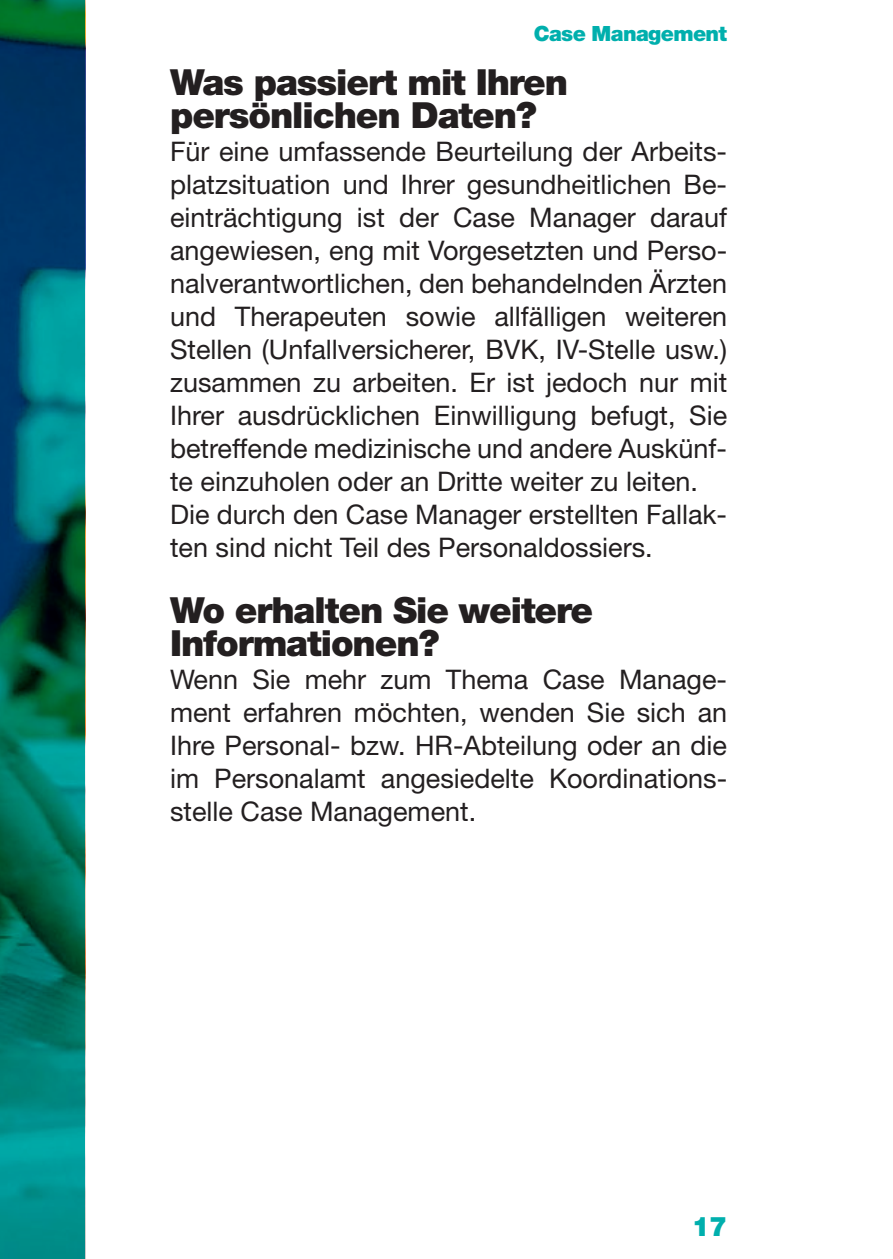
<style>
.page{position:relative;width:893px;height:1259px;background:#fff}
.page>*{position:absolute;margin:0;border:0;box-sizing:border-box;transform-origin:0 0}
.t1{font:900 36px/33px "Helvetica Neue LT Std";letter-spacing:-.03em;color:#231f20}
.t2{font:27px/33px "Helvetica Neue LT Std";color:#231f20}
.t3{font:900 27px "Helvetica Neue LT Std";color:#00afad}
.t4{font:900 21px "Helvetica Neue LT Std";letter-spacing:-.03em;color:#00afad}
</style>
<div class="page">
<svg style="left:0;top:0;width:85px;height:1259px;background:#006667"></svg>
<p class="t4" style="left:534px;top:20px;width:195px">Case Management</p>
<h1 class="t1" style="left:170px;top:66px;width:400px">Was passiert mit Ihren persönlichen Daten?</h1>
<p class="t2" style="left:170px;top:135px;width:559px">Für eine umfassende Beurteilung der Arbeits&shy;platzsituation und Ihrer gesundheitlichen Be&shy;einträchtigung ist der Case Manager darauf angewiesen, eng mit Vorgesetzten und Perso&shy;nalverantwortlichen, den behandelnden Ärzten und Therapeuten sowie allfälligen weiteren Stellen (Unfallversicherer, BVK, IV-Stelle usw.) zusammen zu arbeiten. Er ist jedoch nur mit Ihrer ausdrücklichen Einwilligung befugt, Sie betreffende medizinische und andere Auskünf&shy;te einzuholen oder an Dritte weiter zu leiten.<br>Die durch den Case Manager erstellten Fallak&shy;ten sind nicht Teil des Personaldossiers.</p>
<h1 class="t1" style="left:170px;top:594px;width:425px">Wo erhalten Sie weitere<br>Informationen?</h1>
<p class="t2" style="left:170px;top:663px;width:559px;text-align:justify">Wenn Sie mehr zum Thema Case Manage&shy;ment erfahren möchten, wenden Sie sich an Ihre Personal- bzw. HR-Abteilung oder an die im Personalamt angesiedelte Koordinations&shy;stelle Case Management.</p>
<p class="t3" style="left:692px;top:1210px;width:37px">17</p>
</div>
